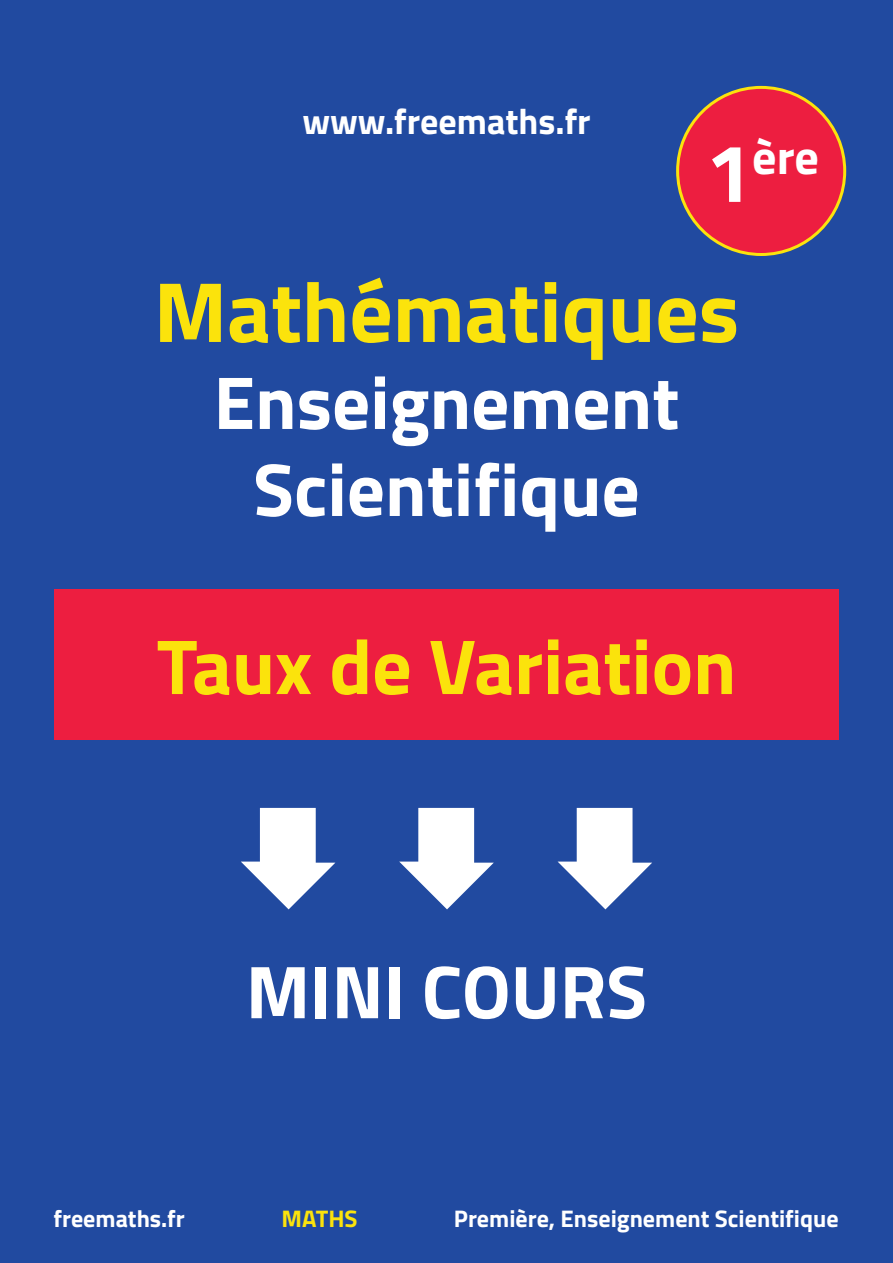
<style>
.page{position:relative;width:893px;height:1263px;background:#214aa0}
.page>*{position:absolute;margin:0;border:0;box-sizing:border-box;transform-origin:0 0}
.t1{font:700 85.5px "Titillium";color:#fbe30c}
.t2{font:700 78px "Titillium";color:#fbe30c}
.t3{font:700 75px/87px "Titillium";color:#fff;text-align:center}
.t4{font:700 48.15px "Titillium";color:#fff}
.t5{font:700 36px "Titillium";color:#fff}
.t6{font:700 24px "Titillium";color:#fff}
.t7{font:700 24px "Titillium";color:#fbe30c}
.s1{font-size:82.5px}
</style>
<div class="page">
<svg style="left:241px;top:808px;width:94px;height:101px"></svg>
<svg style="left:399px;top:808px;width:95px;height:101px"></svg>
<svg style="left:558px;top:808px;width:94px;height:101px"></svg>
<div style="left:678px;top:87px;width:167px;height:167px;background:#ed1e40;border-radius:50%"></div>
<div style="left:54px;top:589px;width:785px;height:151px;background:#ed1e40"></div>
<h3 class="t5" style="left:302px;top:94px;width:290px">www.freemaths.fr</h3>
<h3 class="t4" style="left:706px;top:121px;width:115px"><span class="s1">1</span>ère</h3>
<h1 class="t1" style="left:154px;top:247px;width:587px">Mathématiques</h1>
<h3 class="t3" style="left:214px;top:355px;width:467px">Enseignement<br>Scientifique</h3>
<p class="t2" style="left:157px;top:607px;width:581px">Taux de Variation</p>
<h3 class="t3" style="left:246px;top:944px;width:403px">MINI COURS</h3>
<p class="t6" style="left:54px;top:1200px;width:133px">freemaths.fr</p>
<p class="t7" style="left:282px;top:1200px;width:78px">MATHS</p>
<p class="t6" style="left:454px;top:1200px;width:386px">Première, Enseignement Scientifique</p>
</div>
